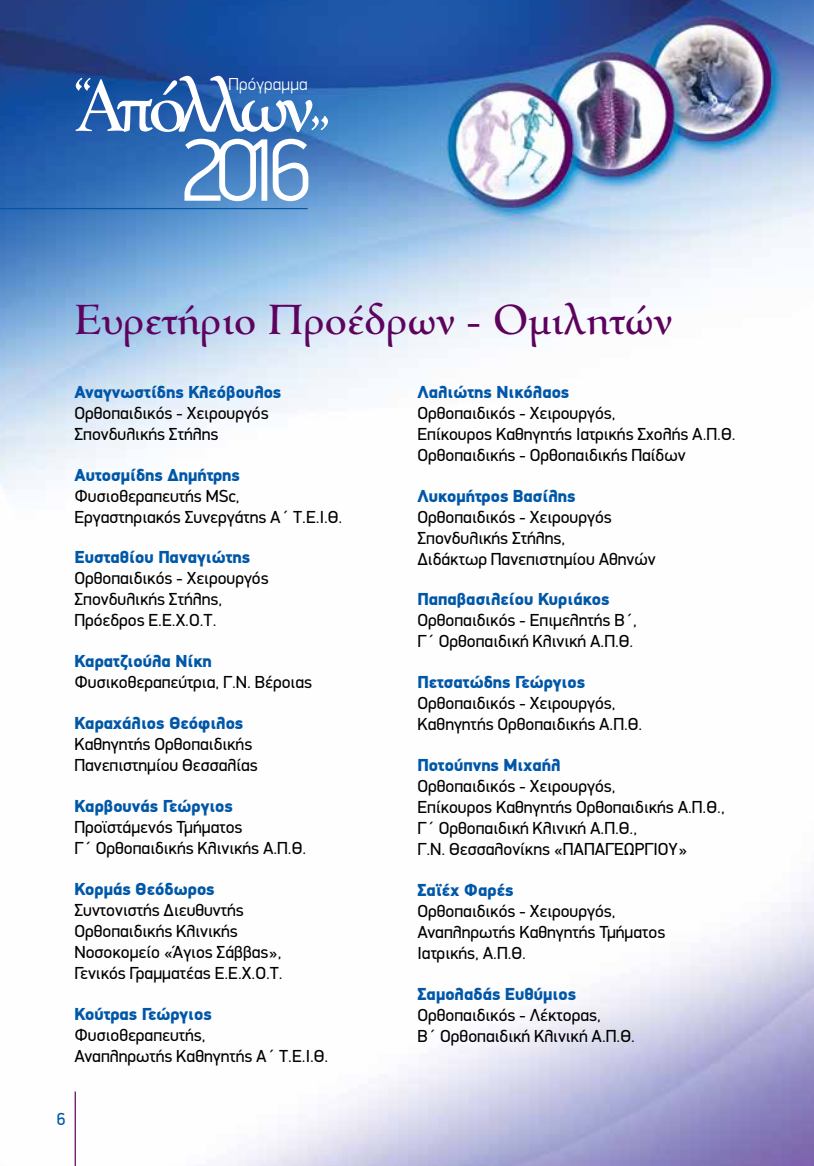
<style>
.page{position:relative;width:814px;height:1166px;background:#fff}
.page>*{position:absolute;margin:0;border:0;box-sizing:border-box;transform-origin:0 0}
.t1{font:300 89.08px "PF Din Display";color:#fff}
.t2{font:700 82.77px "PF Ephemera Poly";letter-spacing:-.115em;color:#fff}
.t3{font:700 58.27px "PF Ephemera Poly";color:#fff}
.t4{font:700 51.98px "PF Ephemera Poly";color:#fff}
.t5{font:700 47.25px "PF Ephemera Poly";color:#5d035e}
.t6{font:17.5px/21px "PF Din Display";color:#000}
.t7{font:900 17.5px "PF Din Display";color:#0057a8}
.t8{font:17.5px "PF Din Display";color:#0057a8}
.t9{font:300 17.32px "PF Din Display";letter-spacing:.01em;color:#fff}
</style>
<div class="page">
<img style="left:0;top:0;width:814px;height:1166px">
<hr style="left:0;top:208px;width:308px;height:1px;background:#0057a8">
<hr style="left:75px;top:1091px;width:1px;height:75px;background:#5d035e">
<h2 class="t2" style="left:76px;top:59px;width:239px">Απόλλων</h2>
<h3 class="t4" style="left:73px;top:66px;width:23px">“</h3>
<p class="t9" style="left:228px;top:74px;width:81px">Πρόγραµµα</p>
<h3 class="t3" style="left:308px;top:103px;width:25px">”</h3>
<h1 class="t1" style="left:179px;top:117px;width:136px">2016</h1>
<h3 class="t5" style="left:74px;top:293px;width:599px">Ευρετήριο Προέδρων - Ομιλητών</h3>
<p class="t7" style="left:74px;top:381px;width:208px">Αναγνωστίδης Κλεόβουλος</p>
<p class="t6" style="left:74px;top:402px;width:196px">Ορθοπαιδικός - Χειρουργός<br>Σπονδυλικής Στήλης</p>
<p class="t7" style="left:74px;top:464px;width:167px">Αυτοσμίδης Δημήτρης</p>
<p class="t6" style="left:74px;top:485px;width:269px">Φυσιοθεραπευτής MSc,<br>Εργαστηριακός Συνεργάτης Α΄ Τ.Ε.Ι.Θ.</p>
<p class="t7" style="left:74px;top:547px;width:177px">Ευσταθίου Παναγιώτης</p>
<p class="t6" style="left:74px;top:568px;width:196px">Ορθοπαιδικός - Χειρουργός<br>Σπονδυλικής Στήλης,<br>Πρόεδρος Ε.Ε.Χ.Ο.Τ.</p>
<p class="t7" style="left:74px;top:650px;width:139px">Καρατζιούλα Νίκη</p>
<p class="t6" style="left:74px;top:672px;width:239px">Φυσικοθεραπεύτρια, Γ.Ν. Βέροιας</p>
<p class="t7" style="left:74px;top:712px;width:170px">Καραχάλιος Θεόφιλος</p>
<p class="t6" style="left:74px;top:733px;width:185px">Καθηγητής Ορθοπαιδικής<br>Πανεπιστημίου Θεσσαλίας</p>
<p class="t7" style="left:74px;top:795px;width:160px">Καρβουνάς Γεώργιος</p>
<p class="t6" style="left:74px;top:816px;width:233px">Προϊστάμενός Τμήματος<br>Γ΄ Ορθοπαιδικής Κλινικής Α.Π.Θ.</p>
<p class="t7" style="left:74px;top:878px;width:141px">Κορμάς Θεόδωρος</p>
<p class="t6" style="left:74px;top:899px;width:210px">Συντονιστής Διευθυντής<br>Ορθοπαιδικής Κλινικής<br>Νοσοκομείο «Άγιος Σάββας»,<br>Γενικός Γραμματέας Ε.Ε.Χ.Ο.Τ.</p>
<p class="t7" style="left:74px;top:1003px;width:139px">Κούτρας Γεώργιος</p>
<p class="t6" style="left:74px;top:1024px;width:255px">Φυσιοθεραπευτής,<br>Αναπληρωτής Καθηγητής Α΄ Τ.Ε.Ι.Θ.</p>
<p class="t7" style="left:417px;top:381px;width:153px">Λαλιώτης Νικόλαος</p>
<p class="t6" style="left:417px;top:402px;width:319px">Ορθοπαιδικός - Χειρουργός,<br>Επίκουρος Καθηγητής Ιατρικής Σχολής Α.Π.Θ.<br>Ορθοπαιδικής - Ορθοπαιδικής Παίδων</p>
<p class="t7" style="left:417px;top:485px;width:159px">Λυκομήτρος Βασίλης</p>
<p class="t6" style="left:417px;top:506px;width:240px">Ορθοπαιδικός - Χειρουργός<br>Σπονδυλικής Στήλης,<br>Διδάκτωρ Πανεπιστημίου Αθηνών</p>
<p class="t7" style="left:417px;top:589px;width:193px">Παπαβασιλείου Κυριάκος</p>
<p class="t6" style="left:417px;top:610px;width:221px">Ορθοπαιδικός - Επιμελητής Β΄,<br>Γ΄ Ορθοπαιδική Κλινική Α.Π.Θ.</p>
<p class="t7" style="left:417px;top:671px;width:169px">Πετσατώδης Γεώργιος</p>
<p class="t6" style="left:417px;top:693px;width:226px">Ορθοπαιδικός - Χειρουργός,<br>Καθηγητής Ορθοπαιδικής Α.Π.Θ.</p>
<p class="t7" style="left:417px;top:754px;width:145px">Ποτούπνης Μιχαήλ</p>
<p class="t6" style="left:417px;top:775px;width:309px">Ορθοπαιδικός - Χειρουργός,<br>Επίκουρος Καθηγητής Ορθοπαιδικής Α.Π.Θ., Γ΄ Ορθοπαιδική Κλινική Α.Π.Θ.,<br>Γ.Ν. Θεσσαλονίκης «ΠΑΠΑΓΕΩΡΓΙΟΥ»</p>
<p class="t7" style="left:417px;top:879px;width:97px">Σαϊέχ Φαρές</p>
<p class="t6" style="left:417px;top:900px;width:249px">Ορθοπαιδικός - Χειρουργός,<br>Αναπληρωτής Καθηγητής Τμήματος<br>Ιατρικής, Α.Π.Θ.</p>
<p class="t7" style="left:417px;top:983px;width:160px">Σαμολαδάς Ευθύμιος</p>
<p class="t6" style="left:417px;top:1004px;width:219px">Ορθοπαιδικός - Λέκτορας,<br>Β΄ Ορθοπαιδική Κλινική Α.Π.Θ.</p>
<p class="t8" style="left:56px;top:1108px;width:11px">6</p>
</div>
